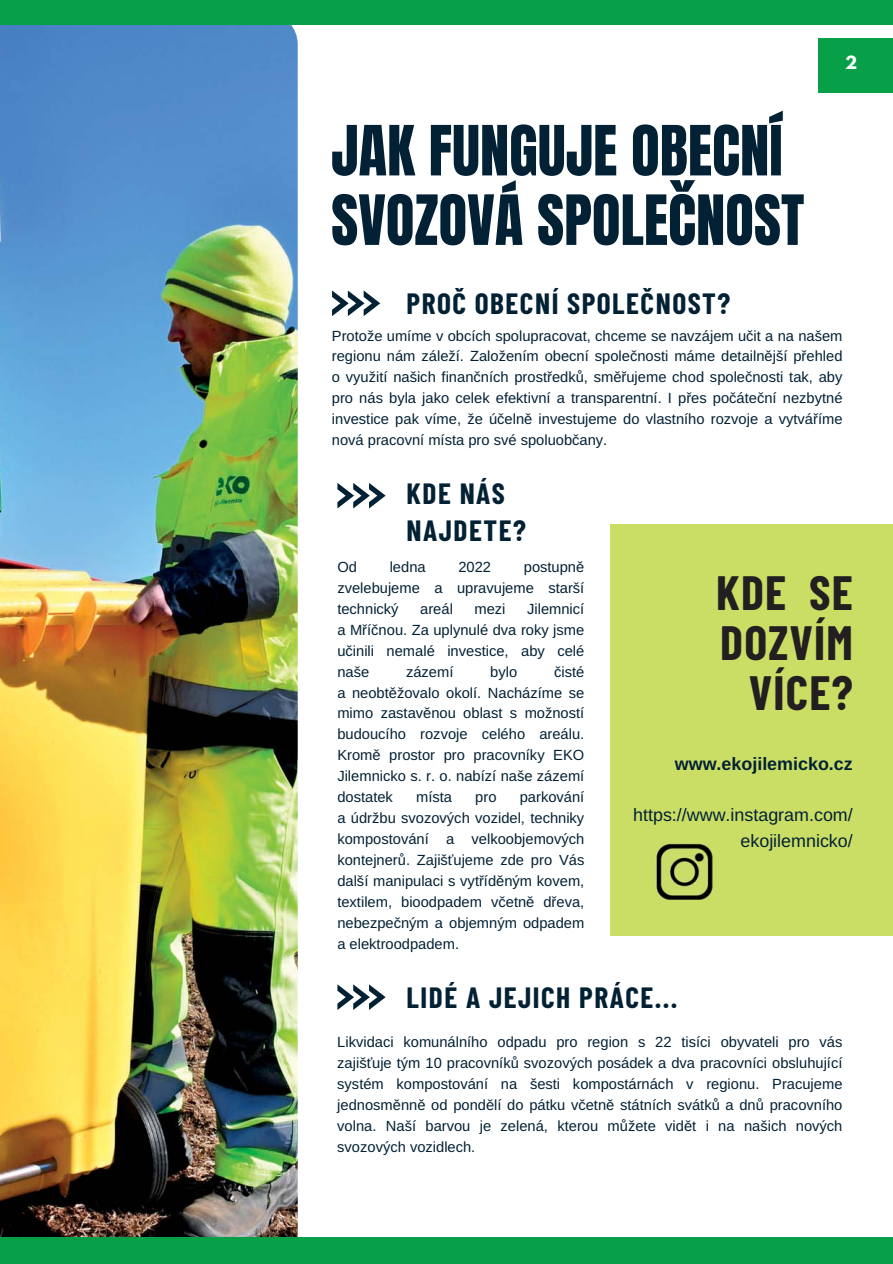
<style>
.page{position:relative;width:893px;height:1264px;background:#fff}
.page>*{position:absolute;margin:0;border:0;box-sizing:border-box;transform-origin:0 0}
.t1{font:58.8px/69.4px "Anton";color:#032135}
.t2{font:700 48.3px/50.2px "Barlow Condensed";letter-spacing:.025em;color:#231f20;text-align:right}
.t3{font:700 29.4px/37.5px "Barlow Condensed";letter-spacing:.05em;color:#032135}
.t4{font:17.85px/25.7px "Arimo";color:#032135;text-align:right}
.t5{font:700 17.85px "Arimo";color:#032135}
.t6{font:700 16.2px "League Spartan";color:#fff}
.t7{font:14.7px/21px "Arimo";color:#032135;text-align:justify}
</style>
<div class="page">
<img style="left:0;top:25px;width:298px;height:1212px">
<div style="left:610px;top:524px;width:282px;height:411px;background:#cadd65"></div>
<svg style="left:332px;top:290px;width:48px;height:26px"></svg>
<div style="left:0;top:0;width:892px;height:25px;background:#089f49"></div>
<div style="left:0;top:1237px;width:892px;height:26px;background:#089f49"></div>
<svg style="left:337px;top:984px;width:48px;height:25px"></svg>
<svg style="left:337px;top:483px;width:48px;height:25px"></svg>
<div style="left:818px;top:38px;width:74px;height:54px;background:#089f49"></div>
<img style="left:654px;top:843px;width:58px;height:57px">
<h1 class="t1" style="left:331px;top:125px;width:474px">JAK FUNGUJE OBECNÍ<br>SVOZOVÁ SPOLEČNOST</h1>
<h3 class="t3" style="left:406px;top:285px;width:325px">PROČ OBECNÍ SPOLEČNOST?</h3>
<p class="t6" style="left:845px;top:55px;width:14px">2</p>
<p class="t7" style="left:332px;top:326px;width:512px">Protože umíme v obcích spolupracovat, chceme se navzájem učit a na našem regionu nám záleží. Založením obecní společnosti máme detailnější přehled o využití našich finančních prostředků, směřujeme chod společnosti tak, aby pro nás byla jako celek efektivní a transparentní. I přes počáteční nezbytné investice pak víme, že účelně investujeme do vlastního rozvoje a vytváříme nová pracovní místa pro své spoluobčany.</p>
<h3 class="t3" style="left:406px;top:475px;width:121px">KDE NÁS<br>NAJDETE?</h3>
<p class="t7" style="left:337px;top:557px;width:248px;text-indent:186px">postupně zvelebujeme a upravujeme starší technický</p>
<p class="t7" style="left:337px;top:557px;width:21px">Od</p>
<p class="t7" style="left:389px;top:557px;width:37px">ledna</p>
<p class="t7" style="left:458px;top:557px;width:34px">2022</p>
<p class="t7" style="left:337px;top:599px;width:248px;text-indent:190px">Jilemnicí a Mříčnou. Za uplynulé dva roky jsme učinili nemalé investice, aby celé naše</p>
<p class="t7" style="left:420px;top:599px;width:34px">areál</p>
<p class="t7" style="left:474px;top:599px;width:33px">mezi</p>
<p class="t7" style="left:337px;top:662px;width:248px;text-indent:217px">čisté a neobtěžovalo okolí. Nacházíme se mimo zastavěnou oblast s možností budoucího rozvoje celého areálu.<br>Kromě prostor pro pracovníky EKO Jilemnicko s. r. o. nabízí naše zázemí dostatek</p>
<p class="t7" style="left:406px;top:662px;width:49px">zázemí</p>
<p class="t7" style="left:490px;top:662px;width:28px">bylo</p>
<p class="t7" style="left:337px;top:788px;width:248px;text-indent:182px">parkování a údržbu svozových vozidel, techniky kompostování a velkoobjemových kontejnerů. Zajišťujeme zde pro Vás další manipulaci s vytříděným kovem, textilem, bioodpadem včetně dřeva, nebezpečným a objemným odpadem a elektroodpadem.</p>
<p class="t7" style="left:416px;top:788px;width:37px">místa</p>
<p class="t7" style="left:475px;top:788px;width:23px">pro</p>
<h2 class="t2" style="left:716px;top:568px;width:138px">KDE SE<br>DOZVÍM<br>VÍCE?</h2>
<p class="t5" style="left:674px;top:757px;width:179px">www.ekojilemicko.cz</p>
<p class="t4" style="left:633px;top:803px;width:221px">https://www.instagram.com/ ekojilemnicko/</p>
<h3 class="t3" style="left:406px;top:979px;width:272px">LIDÉ A JEJICH PRÁCE...</h3>
<p class="t7" style="left:337px;top:1033px;width:506px">Likvidaci komunálního odpadu pro region s 22 tisíci obyvateli pro vás zajišťuje tým 10 pracovníků svozových posádek a dva pracovníci obsluhující systém kompostování na šesti kompostárnách v regionu. Pracujeme jednosměnně od pondělí do pátku včetně státních svátků a dnů pracovního volna. Naší barvou je zelená, kterou můžete vidět i na našich nových svozových vozidlech.</p>
</div>
